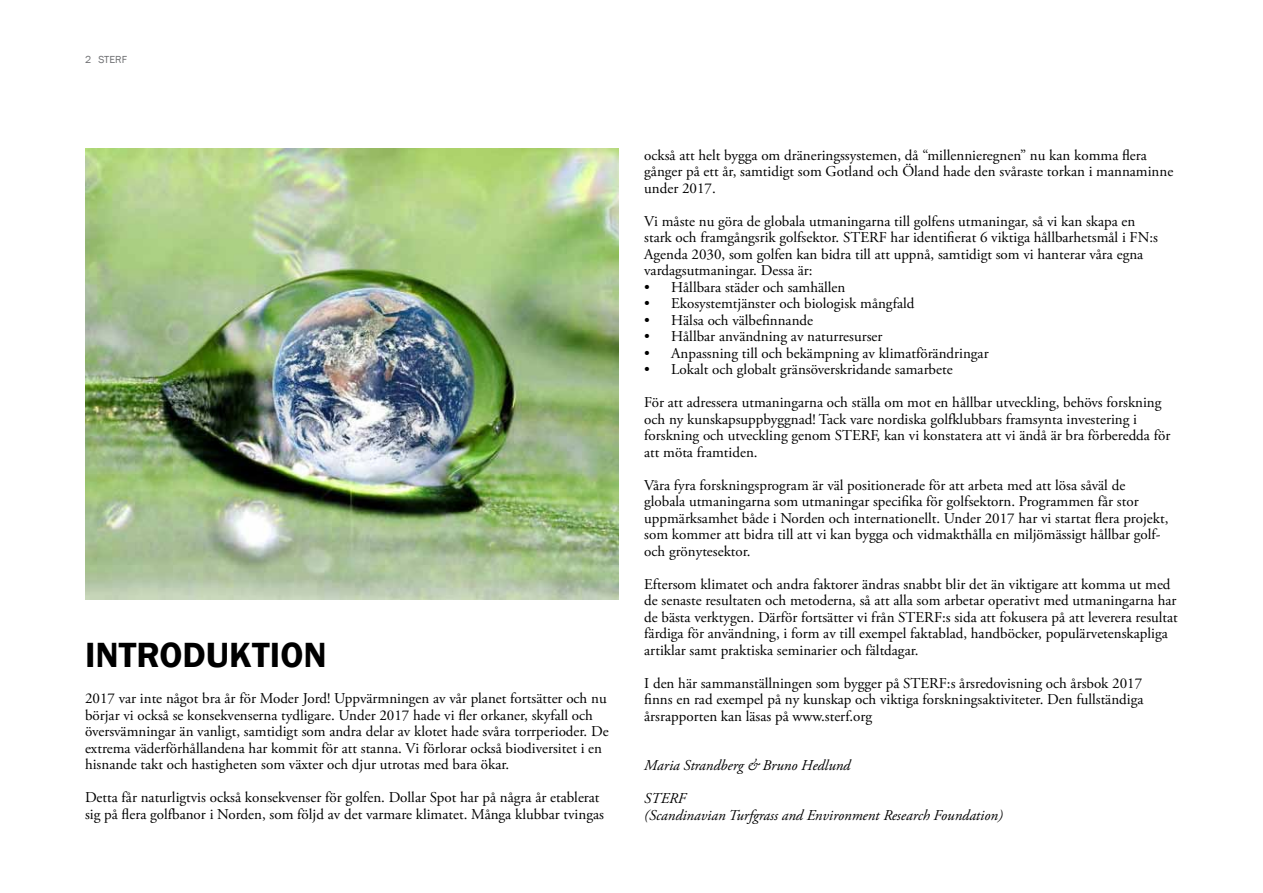
<style>
.page{position:relative;width:1263px;height:893px;background:#fff}
.page>*{position:absolute;margin:0;border:0;box-sizing:border-box;transform-origin:0 0}
.t1{font:600 36px "Franklin Gothic";color:#000}
.t2{font:15px/16.5px "Adobe Garamond Pro";color:#000}
.t3{font:italic 15px/33px "Adobe Garamond Pro";color:#000}
.t4{font:10.5px "Franklin Gothic";letter-spacing:.005em;color:#6d6e71}
</style>
<div class="page">
<img style="left:85px;top:149px;width:533px;height:451px">
<p class="t4" style="left:85px;top:52px;width:44px">2 sTERF</p>
<h1 class="t1" style="left:85px;top:633px;width:243px">INTRODUKTION</h1>
<p class="t2" style="left:85px;top:691px;width:525px">2017 var inte något bra år för Moder Jord! Uppvärmningen av vår planet fortsätter och nu börjar vi också se konsekvenserna tydligare. Under 2017 hade vi fler orkaner, skyfall och översvämningar än vanligt, samtidigt som andra delar av klotet hade svåra torrperioder. De extrema väderförhållandena har kommit för att stanna. Vi förlorar också biodiversitet i en hisnande takt och hastigheten som växter och djur utrotas med bara ökar.</p>
<p class="t2" style="left:85px;top:790px;width:520px">Detta får naturligtvis också konsekvenser för golfen. Dollar Spot har på några år etablerat sig på flera golfbanor i Norden, som följd av det varmare klimatet. Många klubbar tvingas</p>
<p class="t2" style="left:644px;top:147px;width:531px">också att helt bygga om dräneringssystemen, då “millennieregnen” nu kan komma flera gånger på ett år, samtidigt som Gotland och Öland hade den svåraste torkan i mannaminne under 2017.</p>
<p class="t2" style="left:644px;top:213px;width:515px">Vi måste nu göra de globala utmaningarna till golfens utmaningar, så vi kan skapa en stark och framgångsrik golfsektor. STERF har identifierat 6 viktiga hållbarhetsmål i FN:s Agenda 2030, som golfen kan bidra till att uppnå, samtidigt som vi hanterar våra egna vardagsutmaningar. Dessa är:</p>
<p class="t2" style="left:644px;top:279px;width:203px">• Hållbara städer och samhällen</p>
<p class="t2" style="left:644px;top:296px;width:272px">• Ekosystemtjänster och biologisk mångfald</p>
<p class="t2" style="left:644px;top:312px;width:170px">• Hälsa och välbefinnande</p>
<p class="t2" style="left:644px;top:329px;width:240px">• Hållbar användning av naturresurser</p>
<p class="t2" style="left:644px;top:345px;width:346px">• Anpassning till och bekämpning av klimatförändringar</p>
<p class="t2" style="left:644px;top:362px;width:310px">• Lokalt och globalt gränsöverskridande samarbete</p>
<p class="t2" style="left:644px;top:395px;width:528px">För att adressera utmaningarna och ställa om mot en hållbar utveckling, behövs forskning och ny kunskapsuppbyggnad! Tack vare nordiska golfklubbars framsynta investering i forskning och utveckling genom STERF, kan vi konstatera att vi ändå är bra förberedda för att möta framtiden.</p>
<p class="t2" style="left:644px;top:477px;width:526px">Våra fyra forskningsprogram är väl positionerade för att arbeta med att lösa såväl de globala utmaningarna som utmaningar specifika för golfsektorn. Programmen får stor uppmärksamhet både i Norden och internationellt. Under 2017 har vi startat flera projekt, som kommer att bidra till att vi kan bygga och vidmakthålla en miljömässigt hållbar golf&shy;och grönytesektor.</p>
<p class="t2" style="left:644px;top:576px;width:535px">Eftersom klimatet och andra faktorer ändras snabbt blir det än viktigare att komma ut med de senaste resultaten och metoderna, så att alla som arbetar operativt med utmaningarna har de bästa verktygen. Därför fortsätter vi från STERF:s sida att fokusera på att leverera resultat färdiga för användning, i form av till exempel faktablad, handböcker, populärvetenskapliga artiklar samt praktiska seminarier och fältdagar.</p>
<p class="t2" style="left:644px;top:675px;width:501px;text-align:justify">I den här sammanställningen som bygger på STERF:s årsredovisning och årsbok 2017 finns en rad exempel på ny kunskap och viktiga forskningsaktiviteter. Den fullständiga årsrapporten kan läsas på www.sterf.org</p>
<p class="t3" style="left:644px;top:749px;width:208px">Maria Strandberg &amp; Bruno Hedlund<br>STERF</p>
<p class="t3" style="left:644px;top:799px;width:360px">(Scandinavian Turfgrass and Environment Research Foundation)</p>
</div>
